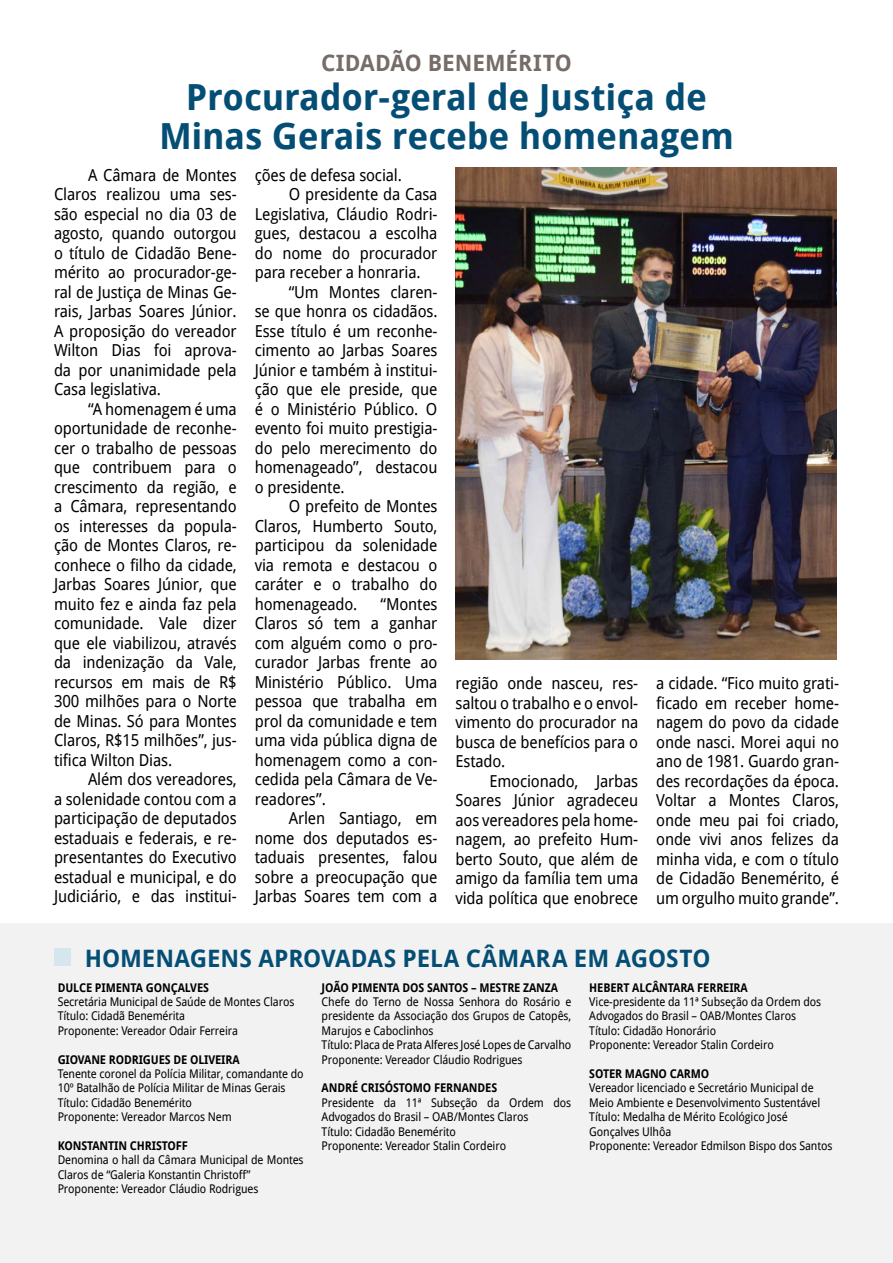
<style>
.page{position:relative;width:893px;height:1263px;background:#fff}
.page>*{position:absolute;margin:0;border:0;box-sizing:border-box;transform-origin:0 0}
.t1{font:700 36px/39px "Droid Sans";letter-spacing:-.005em;color:#044e75;text-align:center}
.t2{font:700 24px "Droid Sans";color:#044e75}
.t3{font:700 22.5px "Droid Sans";letter-spacing:.005em;color:#776c68}
.t4{font:16.5px/19.5px "Droid Sans";letter-spacing:-.01em;color:#000;text-align:justify;scale:.94 1}
.t5{font:12px/14.4px "Droid Sans";letter-spacing:-.01em;color:#000;scale:.93 1}
.t6{font:700 12px "Droid Sans";letter-spacing:-.01em;color:#000;scale:.93 1}
</style>
<div class="page">
<div style="left:0;top:923px;width:893px;height:340px;background:#f2f2f2"></div>
<img style="left:455px;top:168px;width:382px;height:491px">
<div style="left:54px;top:948px;width:17px;height:17px;background:#d5e6ef"></div>
<h3 class="t3" style="left:321px;top:50px;width:252px">CIDADÃO BENEMÉRITO</h3>
<h1 class="t1" style="left:159px;top:78px;width:576px">Procurador-geral de Justiça de<br>Minas Gerais recebe homenagem</h1>
<p class="t4" style="left:255px;top:165px;width:158px">ções de defesa social.</p>
<p class="t4" style="left:289px;top:185px;width:160px">O presidente da Casa</p>
<p class="t4" style="left:255px;top:204px;width:196px">Legislativa, Cláudio Rodri-</p>
<p class="t4" style="left:255px;top:224px;width:196px">gues, destacou a escolha</p>
<p class="t4" style="left:255px;top:243px;width:196px">do nome do procurador</p>
<p class="t4" style="left:255px;top:263px;width:178px">para receber a honraria.</p>
<p class="t4" style="left:289px;top:282px;width:160px">“Um Montes claren-</p>
<p class="t4" style="left:255px;top:302px;width:196px">se que honra os cidadãos.</p>
<p class="t4" style="left:255px;top:321px;width:196px">Esse título é um reconhe-</p>
<p class="t4" style="left:255px;top:341px;width:196px">cimento ao Jarbas Soares</p>
<p class="t4" style="left:255px;top:360px;width:196px">Júnior e também à institui-</p>
<p class="t4" style="left:255px;top:380px;width:196px">ção que ele preside, que</p>
<p class="t4" style="left:255px;top:399px;width:196px">é o Ministério Público. O</p>
<p class="t4" style="left:255px;top:419px;width:196px">evento foi muito prestigia-</p>
<p class="t4" style="left:255px;top:438px;width:196px">do pelo merecimento do</p>
<p class="t4" style="left:255px;top:458px;width:196px">homenageado”, destacou</p>
<p class="t4" style="left:255px;top:477px;width:97px">o presidente.</p>
<p class="t4" style="left:289px;top:497px;width:160px">O prefeito de Montes</p>
<p class="t4" style="left:255px;top:516px;width:196px">Claros, Humberto Souto,</p>
<p class="t4" style="left:255px;top:536px;width:196px">participou da solenidade</p>
<p class="t4" style="left:255px;top:555px;width:196px">via remota e destacou o</p>
<p class="t4" style="left:255px;top:575px;width:196px">caráter e o trabalho do</p>
<p class="t4" style="left:255px;top:594px;width:111px">homenageado.</p>
<p class="t4" style="left:54px;top:165px;width:196px;text-indent:34px">A Câmara de Montes Claros realizou uma ses&shy;são especial no dia 03 de agosto, quando outorgou o título de Cidadão Bene&shy;mérito ao procurador-ge&shy;ral de Justiça de Minas Ge&shy;rais, Jarbas Soares Júnior.<br>A proposição do vereador Wilton Dias foi aprova&shy;da por unanimidade pela Casa legislativa.</p>
<p class="t4" style="left:54px;top:399px;width:196px;text-indent:34px">“A homenagem é uma oportunidade de reconhe&shy;cer o trabalho de pessoas que contribuem para o crescimento da região, e a Câmara, representando os interesses da popula&shy;ção de Montes Claros, re&shy;conhece o filho da cidade, Jarbas Soares Júnior, que muito fez e ainda faz pela comunidade. Vale dizer que ele viabilizou, através da indenização da Vale, recursos em mais de R$ 300 milhões para o Norte de Minas. Só para Montes Claros, R$15 milhões”, jus&shy;tifica Wilton Dias.</p>
<p class="t4" style="left:54px;top:770px;width:196px;text-indent:34px">Além dos vereadores, a solenidade contou com a participação de deputados estaduais e federais, e re&shy;presentantes do Executivo estadual e municipal, e do Judiciário, e das institui-</p>
<p class="t4" style="left:255px;top:594px;width:196px;text-indent:126px">“Montes Claros só tem a ganhar com alguém como o pro&shy;curador Jarbas frente ao Ministério Público. Uma pessoa que trabalha em prol da comunidade e tem uma vida pública digna de homenagem como a con&shy;cedida pela Câmara de Ve&shy;readores”.</p>
<p class="t4" style="left:255px;top:809px;width:196px;text-indent:34px">Arlen Santiago, em nome dos deputados es&shy;taduais presentes, falou sobre a preocupação que Jarbas Soares tem com a</p>
<p class="t4" style="left:656px;top:674px;width:196px">a cidade. “Fico muito grati&shy;ficado em receber home&shy;nagem do povo da cidade onde nasci. Morei aqui no ano de 1981. Guardo gran&shy;des recordações da época.<br>Voltar a Montes Claros, onde meu pai foi criado, onde vivi anos felizes da minha vida, e com o título de Cidadão Benemérito, é um orgulho muito grande”.</p>
<p class="t4" style="left:455px;top:674px;width:196px">região onde nasceu, res&shy;saltou o trabalho e o envol&shy;vimento do procurador na busca de benefícios para o Estado.</p>
<p class="t4" style="left:455px;top:771px;width:196px;text-indent:34px">Emocionado, Jarbas Soares Júnior agradeceu aos vereadores pela home&shy;nagem, ao prefeito Hum&shy;berto Souto, que além de amigo da família tem uma vida política que enobrece</p>
<h2 class="t2" style="left:85px;top:944px;width:627px">HOMENAGENS APROVADAS PELA CÂMARA EM AGOSTO</h2>
<p class="t6" style="left:58px;top:980px;width:164px">DULCE PIMENTA GONÇALVES</p>
<p class="t5" style="left:58px;top:994px;width:256px">Secretária Municipal de Saúde de Montes Claros<br>Título: Cidadã Benemérita<br>Proponente: Vereador Odair Ferreira</p>
<p class="t6" style="left:58px;top:1052px;width:197px">GIOVANE RODRIGUES DE OLIVEIRA</p>
<p class="t5" style="left:58px;top:1066px;width:266px">Tenente coronel da Polícia Militar, comandante do 10º Batalhão de Polícia Militar de Minas Gerais Título: Cidadão Benemérito<br>Proponente: Vereador Marcos Nem</p>
<p class="t6" style="left:58px;top:1139px;width:142px">KONSTANTIN CHRISTOFF</p>
<p class="t5" style="left:58px;top:1153px;width:266px">Denomina o hall da Câmara Municipal de Montes<br>Claros de “Galeria Konstantin Christoff”<br>Proponente: Vereador Cláudio Rodrigues</p>
<p class="t6" style="left:322px;top:980px;width:256px">JOÃO PIMENTA DOS SANTOS – MESTRE ZANZA</p>
<p class="t5" style="left:322px;top:994px;width:270px">Chefe do Terno de Nossa Senhora do Rosário e presidente da Associação dos Grupos de Catopês, Marujos e Caboclinhos<br>Título: Placa de Prata Alferes José Lopes de Carvalho Proponente: Vereador Cláudio Rodrigues</p>
<p class="t6" style="left:322px;top:1081px;width:190px">ANDRÉ CRISÓSTOMO FERNANDES</p>
<p class="t5" style="left:322px;top:1095px;width:270px">Presidente da 11ª Subseção da Ordem dos Advogados do Brasil – OAB/Montes Claros<br>Título: Cidadão Benemérito<br>Proponente: Vereador Stalin Cordeiro</p>
<p class="t6" style="left:589px;top:980px;width:172px">HEBERT ALCÂNTARA FERREIRA</p>
<p class="t5" style="left:589px;top:994px;width:251px">Vice-presidente da 11ª Subseção da Ordem dos Advogados do Brasil – OAB/Montes Claros Título: Cidadão Honorário<br>Proponente: Vereador Stalin Cordeiro</p>
<p class="t6" style="left:589px;top:1067px;width:131px">SOTER MAGNO CARMO</p>
<p class="t5" style="left:589px;top:1081px;width:263px">Vereador licenciado e Secretário Municipal de Meio Ambiente e Desenvolvimento Sustentável Título: Medalha de Mérito Ecológico José Gonçalves Ulhôa<br>Proponente: Vereador Edmilson Bispo dos Santos</p>
</div>
